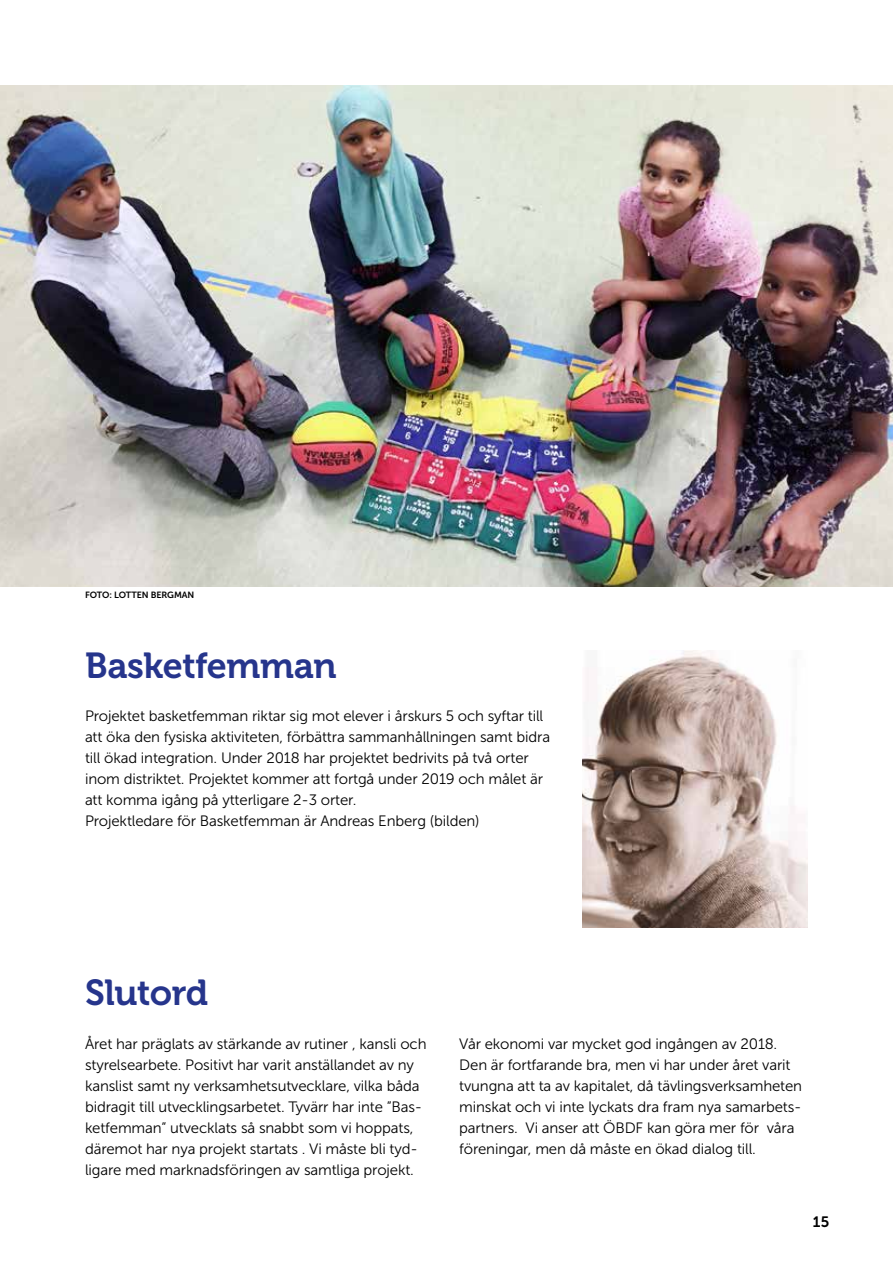
<style>
.page{position:relative;width:893px;height:1263px;background:#fff}
.page>*{position:absolute;margin:0;border:0;box-sizing:border-box;transform-origin:0 0}
.t1{font:36px "Museo 700";letter-spacing:-.01em;color:#26358c}
.t2{font:15px/21px "Museo Sans 300";letter-spacing:-.01em;color:#000}
.t3{font:15px "Museo Sans 700";color:#000}
.t4{font:9px "Museo Sans 700";letter-spacing:-.01em;color:#000}
</style>
<div class="page">
<img style="left:0;top:85px;width:893px;height:502px">
<img style="left:583px;top:651px;width:225px;height:276px">
<p class="t4" style="left:85px;top:590px;width:111px">FOTO: LOTTEN BERGMAN</p>
<h1 class="t1" style="left:85px;top:645px;width:253px">Basketfemman</h1>
<p class="t2" style="left:85px;top:706px;width:467px">Projektet basketfemman riktar sig mot elever i årskurs 5 och syftar till att öka den fysiska aktiviteten, förbättra sammanhållningen samt bidra till ökad integration. Under 2018 har projektet bedrivits på två orter inom distriktet. Projektet kommer att fortgå under 2019 och målet är att komma igång på ytterligare 2-3 orter.<br>Projektledare för Basketfemman är Andreas Enberg (bilden)</p>
<h1 class="t1" style="left:85px;top:972px;width:125px">Slutord</h1>
<p class="t2" style="left:85px;top:1033px;width:343px">Året har präglats av stärkande av rutiner , kansli och styrelsearbete. Positivt har varit anställandet av ny kanslist samt ny verksamhetsutvecklare, vilka båda bidragit till utvecklingsarbetet. Tyvärr har inte ”Bas&shy;ketfemman” utvecklats så snabbt som vi hoppats, däremot har nya projekt startats . Vi måste bli tyd&shy;ligare med marknadsföringen av samtliga projekt.</p>
<p class="t2" style="left:459px;top:1033px;width:344px">Vår ekonomi var mycket god ingången av 2018.<br>Den är fortfarande bra, men vi har under året varit tvungna att ta av kapitalet, då tävlingsverksamheten minskat och vi inte lyckats dra fram nya samarbets&shy;partners. Vi anser att ÖBDF kan göra mer för våra föreningar, men då måste en ökad dialog till.</p>
<p class="t3" style="left:813px;top:1214px;width:18px">15</p>
</div>
